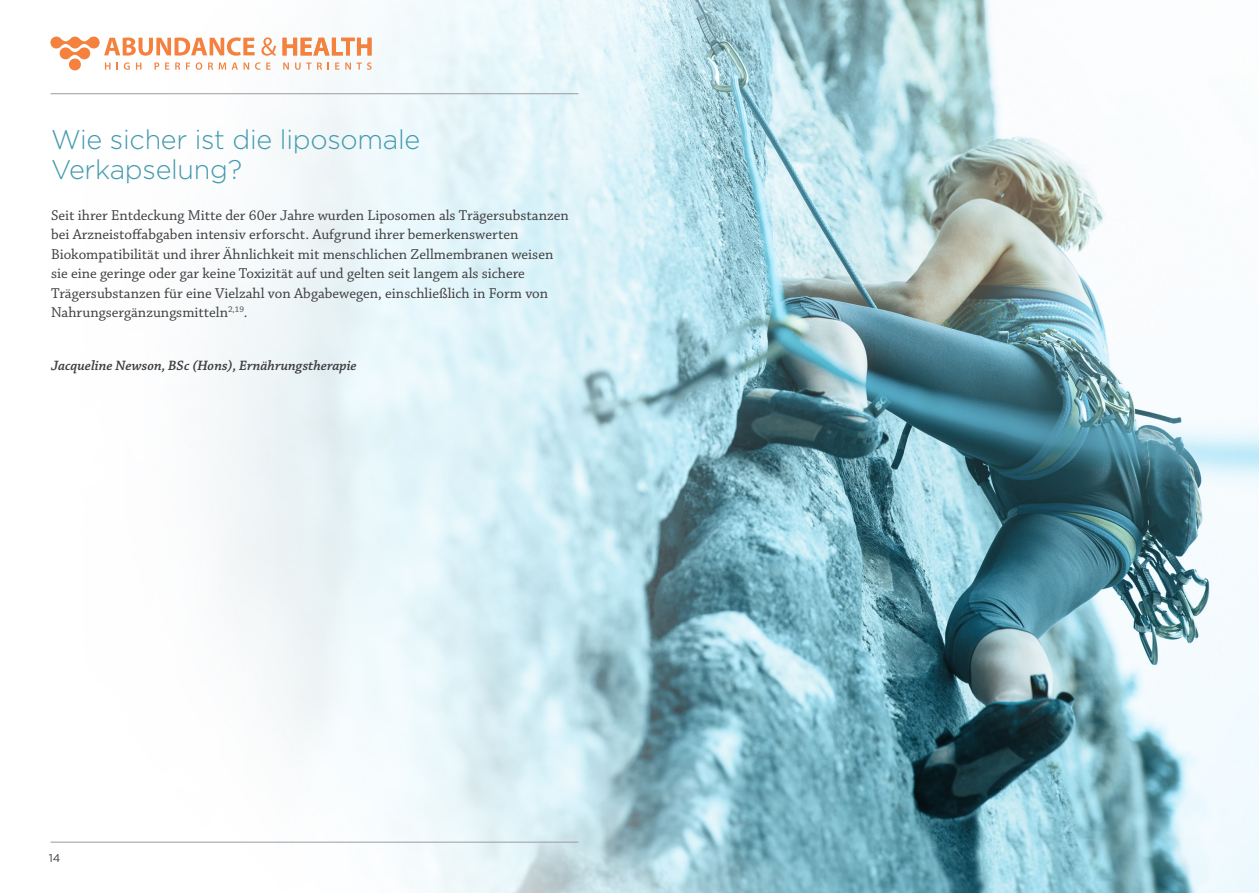
<style>
.page{position:relative;width:1259px;height:893px;background:#fff}
.page>*{position:absolute;margin:0;border:0;box-sizing:border-box;transform-origin:0 0}
.t1{font:300 27px/30px "Gotham";letter-spacing:-.01em;color:#449aaf}
.BODY{font:15px/19.5px "Chaparral Pro";color:#3e3e3f}
.BULLET{font:italic 600 14.25px "Chaparral Pro";color:#3e3e3f}
.t2{font:11.25px "Gotham";color:#3e3e3f}
</style>
<div class="page">
<img style="left:50px;top:0;width:1209px;height:893px">
<svg style="left:282px;top:38px;width:89px;height:17px"></svg>
<svg style="left:50px;top:37px;width:226px;height:33px"></svg>
<svg style="left:283px;top:63px;width:6px;height:7px"></svg>
<svg style="left:295px;top:63px;width:16px;height:7px"></svg>
<svg style="left:317px;top:62px;width:5px;height:8px"></svg>
<svg style="left:335px;top:63px;width:4px;height:7px"></svg>
<svg style="left:345px;top:62px;width:26px;height:8px"></svg>
<hr style="left:50px;top:842px;width:528px;height:1px;background:#9c9ba0">
<hr style="left:50px;top:93px;width:528px;height:1px;background:#9c9ba0">
<p class="t1" style="left:51px;top:124px;width:371px">Wie sicher ist die liposomale<br>Verkapselung?</p>
<p class="BODY" style="left:51px;top:206px;width:519px">Seit ihrer Entdeckung Mitte der 60er Jahre wurden Liposomen als Trägersubstanzen bei Arzneistoffabgaben intensiv erforscht. Aufgrund ihrer bemerkenswerten Biokompatibilität und ihrer Ähnlichkeit mit menschlichen Zellmembranen weisen sie eine geringe oder gar keine Toxizität auf und gelten seit langem als sichere Trägersubstanzen für eine Vielzahl von Abgabewegen, einschließlich in Form von Nahrungsergänzungsmitteln<sup>2,19</sup>.</p>
<p class="BULLET" style="left:51px;top:358px;width:307px">Jacqueline Newson, BSc (Hons), Ernährungstherapie</p>
<p class="t2" style="left:49px;top:850px;width:13px">14</p>
</div>
